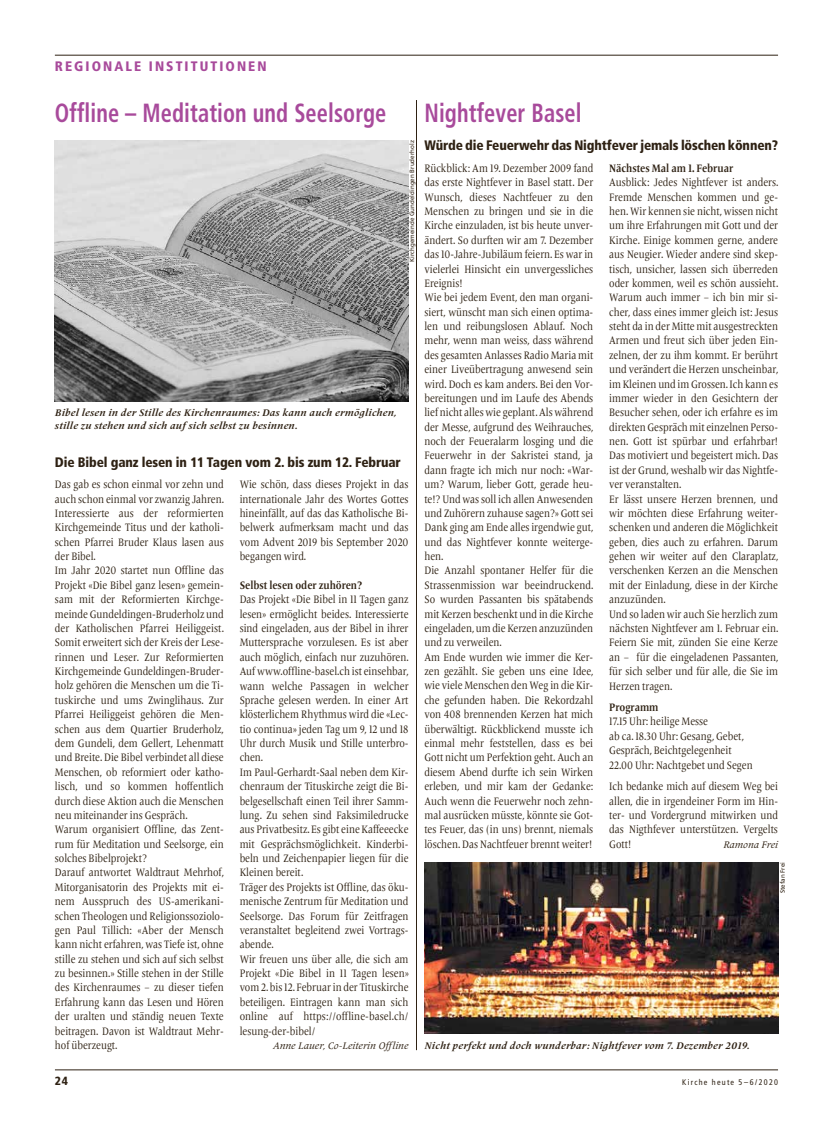
<style>
.page{position:relative;width:833px;height:1134px;background:#fff}
.page>*{position:absolute;margin:0;border:0;box-sizing:border-box;transform-origin:0 0}
.t1{font:700 condensed 26.25px "Frutiger";letter-spacing:.005em;color:#a84a9b;scale:.85 1}
.t2{font:900 condensed 13.75px "Frutiger";letter-spacing:-.01em;color:#2e2113}
.t3{font:900 condensed 13.75px "Frutiger";letter-spacing:.15em;color:#a84a9b}
.t4{font:900 condensed 11.88px "Frutiger";color:#2e2113}
.t5{font:11.25px/14.4px "Frutiger Serif LT Pro";color:#2e2113;scale:.85 1}
.t6{font:700 11.25px "Frutiger Serif LT Pro";color:#2e2113;scale:.85 1}
.t7{font:italic 700 10px/12.5px "Frutiger Serif LT Pro";letter-spacing:.025em;color:#2e2113}
.t8{font:italic 10px "Frutiger Serif LT Pro";color:#2e2113}
.t9{font:condensed 8.12px "Frutiger";letter-spacing:.15em;color:#2e2113}
.t10{font:6.25px "Frutiger";color:#2e2113}
</style>
<div class="page">
<hr style="left:55px;top:1070px;width:723px;height:1px;background:#2e2113">
<hr style="left:416px;top:100px;width:1px;height:950px;background:#2e2113">
<hr style="left:55px;top:55px;width:723px;height:1px;background:#2e2113">
<img style="left:55px;top:140px;width:353px;height:262px">
<img style="left:424px;top:862px;width:354px;height:172px">
<p class="t3" style="left:55px;top:58px;width:213px">REGIONALE INSTITUTIONEN</p>
<h1 class="t1" style="left:55px;top:97px;width:391px">Offline – Meditation und Seelsorge</h1>
<p class="t10" style="left:408px;top:262px;width:123px;rotate:-90deg">Kirchgemeinde Gundeldingen Bruderholz</p>
<p class="t7" style="left:55px;top:407px;width:343px">Bibel lesen in der Stille des Kirchenraumes: Das kann auch ermöglichen, stille zu stehen und sich auf sich selbst zu besinnen.</p>
<p class="t2" style="left:55px;top:454px;width:347px">Die Bibel ganz lesen in 11 Tagen vom 2. bis zum 12. Februar</p>
<p class="t5" style="left:55px;top:477px;width:200px">Das gab es schon einmal vor zehn und auch schon einmal vor zwanzig Jahren.<br>Interessierte aus der reformierten Kirchgemeinde Titus und der katholi&shy;schen Pfarrei Bruder Klaus lasen aus der Bibel.<br>Im Jahr 2020 startet nun Offline das Projekt «Die Bibel ganz lesen» gemein&shy;sam mit der Reformierten Kirchge&shy;meinde Gundeldingen-Bruderholz und der Katholischen Pfarrei Heiliggeist.<br>Somit erweitert sich der Kreis der Lese&shy;rinnen und Leser. Zur Reformierten Kirchgemeinde Gundeldingen-Bruder&shy;holz gehören die Menschen um die Ti&shy;tuskirche und ums Zwinglihaus. Zur Pfarrei Heiliggeist gehören die Men&shy;schen aus dem Quartier Bruderholz, dem Gundeli, dem Gellert, Lehenmatt und Breite. Die Bibel verbindet all diese Menschen, ob reformiert oder katho&shy;lisch, und so kommen hoffentlich durch diese Aktion auch die Menschen neu miteinander ins Gespräch.<br>Warum organisiert Offline, das Zent&shy;rum für Meditation und Seelsorge, ein solches Bibelprojekt?<br>Darauf antwortet Waldtraut Mehrhof, Mitorganisatorin des Projekts mit ei&shy;nem Ausspruch des US-amerikani&shy;schen Theologen und Religionssoziolo&shy;gen Paul Tillich: «Aber der Mensch kann nicht erfahren, was Tiefe ist, ohne stille zu stehen und sich auf sich selbst zu besinnen.» Stille stehen in der Stille des Kirchenraumes – zu dieser tiefen Erfahrung kann das Lesen und Hören der uralten und ständig neuen Texte beitragen. Davon ist Waldtraut Mehr&shy;hof überzeugt.</p>
<p class="t5" style="left:240px;top:477px;width:200px;text-align:justify">Wie schön, dass dieses Projekt in das internationale Jahr des Wortes Gottes hineinfällt, auf das das Katholische Bi&shy;belwerk aufmerksam macht und das vom Advent 2019 bis September 2020 begangen wird.</p>
<p class="t6" style="left:240px;top:578px;width:146px">Selbst lesen oder zuhören?</p>
<p class="t5" style="left:240px;top:592px;width:201px">Das Projekt «Die Bibel in 11 Tagen ganz lesen» ermöglicht beides. Interessierte sind eingeladen, aus der Bibel in ihrer Muttersprache vorzulesen. Es ist aber auch möglich, einfach nur zuzuhören.<br>Auf www.offline-basel.ch ist einsehbar, wann welche Passagen in welcher Sprache gelesen werden. In einer Art klösterlichem Rhythmus wird die «Lec&shy;tio continua» jeden Tag um 9, 12 und 18<br>Uhr durch Musik und Stille unterbro&shy;chen.<br>Im Paul-Gerhardt-Saal neben dem Kir&shy;chenraum der Tituskirche zeigt die Bi&shy;belgesellschaft einen Teil ihrer Samm&shy;lung. Zu sehen sind Faksimiledrucke aus Privatbesitz. Es gibt eine Kaffeeecke mit Gesprächsmöglichkeit. Kinderbi&shy;beln und Zeichenpapier liegen für die Kleinen bereit.<br>Träger des Projekts ist Offline, das öku&shy;menische Zentrum für Meditation und Seelsorge. Das Forum für Zeitfragen veranstaltet begleitend zwei Vortrags&shy;abende.<br>Wir freuen uns über alle, die sich am Projekt «Die Bibel in 11 Tagen lesen» vom 2. bis 12. Februar in der Tituskirche beteiligen. Eintragen kann man sich online auf https://offline-basel.ch/ lesung-der-bibel/</p>
<p class="t8" style="left:273px;top:1039px;width:137px">Anne Lauer, Co-Leiterin Offline</p>
<h1 class="t1" style="left:424px;top:97px;width:186px">Nightfever Basel</h1>
<p class="t2" style="left:424px;top:137px;width:355px">Würde die Feuerwehr das Nightfever jemals löschen können?</p>
<p class="t5" style="left:424px;top:161px;width:200px">Rückblick: Am 19. Dezember 2009 fand das erste Nightfever in Basel statt. Der Wunsch, dieses Nachtfeuer zu den Menschen zu bringen und sie in die Kirche einzuladen, ist bis heute unver&shy;ändert. So durften wir am 7. Dezember das 10-Jahre-Jubiläum feiern. Es war in vielerlei Hinsicht ein unvergessliches Ereignis!<br>Wie bei jedem Event, den man organi&shy;siert, wünscht man sich einen optima&shy;len und reibungslosen Ablauf. Noch mehr, wenn man weiss, dass während des gesamten Anlasses Radio Maria mit einer Liveübertragung anwesend sein wird. Doch es kam anders. Bei den Vor&shy;bereitungen und im Laufe des Abends lief nicht alles wie geplant. Als während der Messe, aufgrund des Weihrauches, noch der Feueralarm losging und die Feuerwehr in der Sakristei stand, ja dann fragte ich mich nur noch: «War&shy;um? Warum, lieber Gott, gerade heu&shy;te!? Und was soll ich allen Anwesenden und Zuhörern zuhause sagen?» Gott sei Dank ging am Ende alles irgendwie gut, und das Nightfever konnte weiterge&shy;hen.<br>Die Anzahl spontaner Helfer für die Strassenmission war beeindruckend.<br>So wurden Passanten bis spätabends mit Kerzen beschenkt und in die Kirche eingeladen, um die Kerzen anzuzünden und zu verweilen.<br>Am Ende wurden wie immer die Ker&shy;zen gezählt. Sie geben uns eine Idee, wie viele Menschen den Weg in die Kir&shy;che gefunden haben. Die Rekordzahl von 408 brennenden Kerzen hat mich überwältigt. Rückblickend musste ich einmal mehr feststellen, dass es bei Gott nicht um Perfektion geht. Auch an diesem Abend durfte ich sein Wirken erleben, und mir kam der Gedanke:<br>Auch wenn die Feuerwehr noch zehn&shy;mal ausrücken müsste, könnte sie Got&shy;tes Feuer, das (in uns) brennt, niemals löschen. Das Nachtfeuer brennt weiter!</p>
<p class="t6" style="left:609px;top:161px;width:147px">Nächstes Mal am 1. Februar</p>
<p class="t5" style="left:609px;top:175px;width:200px">Ausblick: Jedes Nightfever ist anders.<br>Fremde Menschen kommen und ge&shy;hen. Wir kennen sie nicht, wissen nicht um ihre Erfahrungen mit Gott und der Kirche. Einige kommen gerne, andere aus Neugier. Wieder andere sind skep&shy;tisch, unsicher, lassen sich überreden oder kommen, weil es schön aussieht.<br>Warum auch immer – ich bin mir si&shy;cher, dass eines immer gleich ist: Jesus steht da in der Mitte mit ausgestreckten Armen und freut sich über jeden Ein&shy;zelnen, der zu ihm kommt. Er berührt und verändert die Herzen unscheinbar, im Kleinen und im Grossen. Ich kann es immer wieder in den Gesichtern der Besucher sehen, oder ich erfahre es im direkten Gespräch mit einzelnen Perso&shy;nen. Gott ist spürbar und erfahrbar!<br>Das motiviert und begeistert mich. Das ist der Grund, weshalb wir das Nightfe&shy;ver veranstalten.<br>Er lässt unsere Herzen brennen, und wir möchten diese Erfahrung weiter&shy;schenken und anderen die Möglichkeit geben, dies auch zu erfahren. Darum gehen wir weiter auf den Claraplatz, verschenken Kerzen an die Menschen mit der Einladung, diese in der Kirche anzuzünden.<br>Und so laden wir auch Sie herzlich zum nächsten Nightfever am 1. Februar ein.<br>Feiern Sie mit, zünden Sie eine Kerze an – für die eingeladenen Passanten, für sich selber und für alle, die Sie im Herzen tragen.</p>
<p class="t6" style="left:609px;top:701px;width:59px">Programm</p>
<p class="t5" style="left:609px;top:715px;width:170px">17.15 Uhr: heilige Messe<br>ab ca. 18.30 Uhr: Gesang, Gebet,<br>Gespräch, Beichtgelegenheit<br>22.00 Uhr: Nachtgebet und Segen</p>
<p class="t5" style="left:609px;top:779px;width:200px;text-align:justify">Ich bedanke mich auf diesem Weg bei allen, die in irgendeiner Form im Hin&shy;ter- und Vordergrund mitwirken und das Nigthfever unterstützen. Vergelts Gott!</p>
<p class="t8" style="left:723px;top:838px;width:56px">Ramona Frei</p>
<p class="t10" style="left:779px;top:893px;width:33px;rotate:-90deg">Stefan Frei</p>
<p class="t7" style="left:424px;top:1039px;width:327px">Nicht perfekt und doch wunderbar: Nightfever vom 7. Dezember 2019.</p>
<p class="t4" style="left:55px;top:1074px;width:15px">24</p>
<p class="t9" style="left:682px;top:1077px;width:97px">Kirche heute 5–6/2020</p>
</div>
